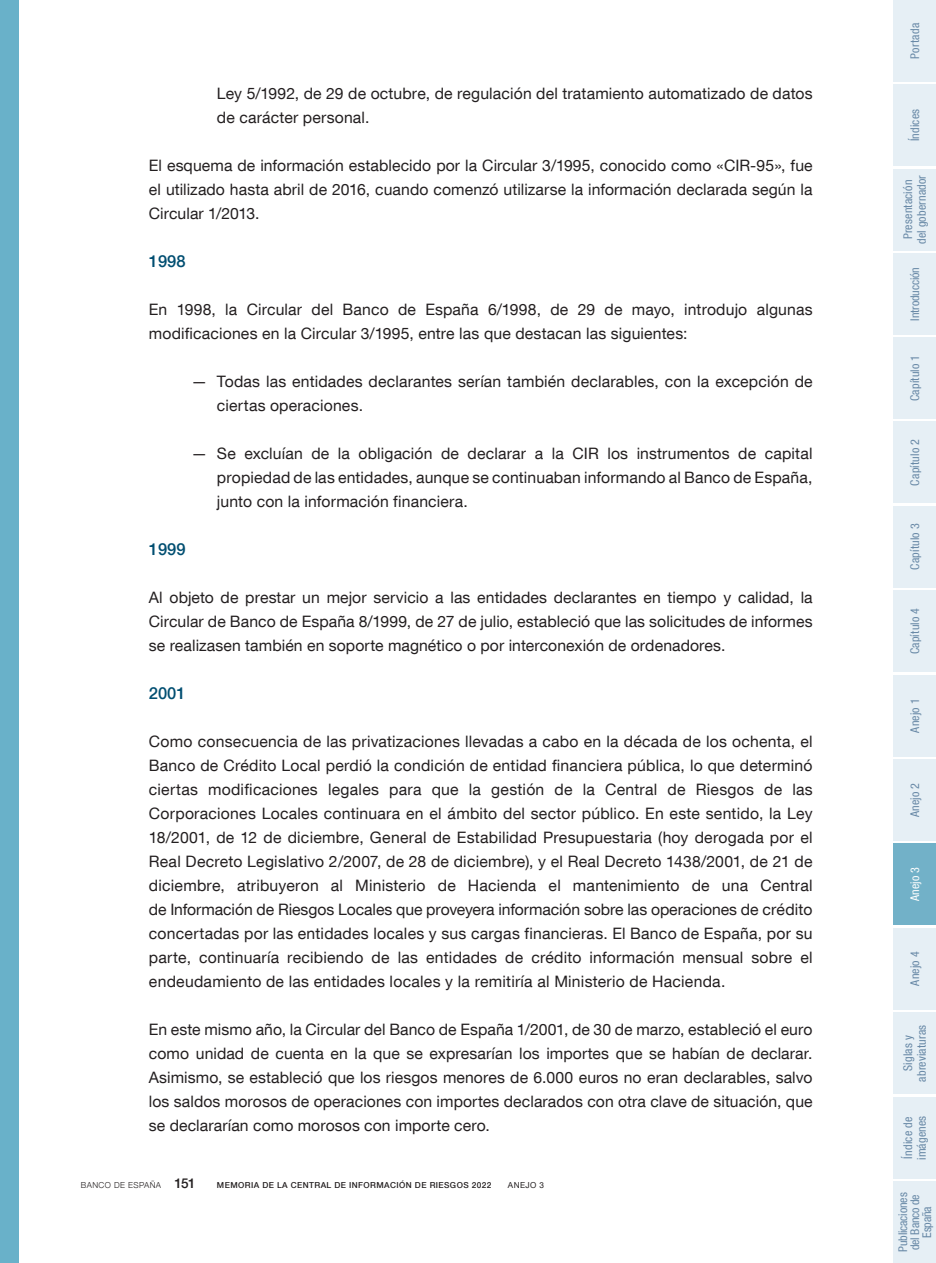
<style>
.page{position:relative;width:936px;height:1263px;background:#fff}
.page>*{position:absolute;margin:0;border:0;box-sizing:border-box;transform-origin:0 0}
.Ladillo_Año{font:500 16.5px "Bd E Neue Helvetica";color:#004e71}
.Texto_capítulo{font:15.75px/24px "Bd E Neue Helvetica";letter-spacing:.01em;color:#231f20;text-align:justify}
.Apartados{font:15.75px/24px "Bd E Neue Helvetica";letter-spacing:.01em;color:#231f20}
.t1{font:condensed 12px/13.5px "Bd E Neue Helvetica";letter-spacing:.015em;color:#6687a5;text-align:center}
.t2{font:condensed 12px/12px "Bd E Neue Helvetica";letter-spacing:-.01em;color:#6687a5;text-align:center}
.t3{font:condensed 12px "Bd E Neue Helvetica";color:#fff}
.t4{font:500 8.25px "Bd E Neue Helvetica";letter-spacing:.05em;color:#231f20}
.t5{font:300 8.25px "Bd E Neue Helvetica";letter-spacing:.05em;color:#231f20}
.t6{font:8.25px "Bd E Neue Helvetica";letter-spacing:.05em;color:#231f20}
.s1{font-weight:500;font-size:13.5px}
</style>
<div class="page">
<div style="left:0;top:0;width:19px;height:1263px;background:#69b1c9"></div>
<div style="left:893px;top:0;width:42px;height:82px;background:#e6eff5"></div>
<div style="left:893px;top:84px;width:42px;height:82px;background:#e6eff5"></div>
<div style="left:893px;top:169px;width:42px;height:81px;background:#e6eff5"></div>
<div style="left:893px;top:337px;width:42px;height:82px;background:#e6eff5"></div>
<div style="left:893px;top:422px;width:42px;height:81px;background:#e6eff5"></div>
<div style="left:893px;top:506px;width:42px;height:82px;background:#e6eff5"></div>
<div style="left:893px;top:590px;width:42px;height:82px;background:#e6eff5"></div>
<div style="left:893px;top:675px;width:42px;height:81px;background:#e6eff5"></div>
<div style="left:893px;top:759px;width:42px;height:82px;background:#e6eff5"></div>
<div style="left:893px;top:843px;width:42px;height:82px;background:#72b1c8"></div>
<div style="left:893px;top:928px;width:42px;height:81px;background:#e6eff5"></div>
<div style="left:893px;top:1012px;width:42px;height:82px;background:#e6eff5"></div>
<div style="left:893px;top:1097px;width:42px;height:81px;background:#e6eff5"></div>
<div style="left:893px;top:253px;width:42px;height:82px;background:#e6eff5"></div>
<div style="left:893px;top:1181px;width:42px;height:82px;background:#e6eff5"></div>
<p class="Apartados" style="left:217px;top:81px;width:597px">Ley 5/1992, de 29 de octubre, de regulación del tratamiento automatizado de datos de carácter personal.</p>
<p class="Texto_capítulo" style="left:149px;top:153px;width:665px">El esquema de información establecido por la Circular 3/1995, conocido como «CIR-95», fue el utilizado hasta abril de 2016, cuando comenzó utilizarse la información declarada según la Circular 1/2013.</p>
<p class="Ladillo_Año" style="left:149px;top:251px;width:38px">1998</p>
<p class="Texto_capítulo" style="left:149px;top:297px;width:665px">En 1998, la Circular del Banco de España 6/1998, de 29 de mayo, introdujo algunas modificaciones en la Circular 3/1995, entre las que destacan las siguientes:</p>
<p class="Apartados" style="left:217px;top:369px;width:597px;text-indent:-26px">— Todas las entidades declarantes serían también declarables, con la excepción de ciertas operaciones.</p>
<p class="Apartados" style="left:217px;top:441px;width:597px;text-align:justify;text-indent:-26px">— Se excluían de la obligación de declarar a la CIR los instrumentos de capital propiedad de las entidades, aunque se continuaban informando al Banco de España, junto con la información financiera.</p>
<p class="Ladillo_Año" style="left:149px;top:539px;width:38px">1999</p>
<p class="Texto_capítulo" style="left:149px;top:585px;width:665px">Al objeto de prestar un mejor servicio a las entidades declarantes en tiempo y calidad, la Circular de Banco de España 8/1999, de 27 de julio, estableció que las solicitudes de informes se realizasen también en soporte magnético o por interconexión de ordenadores.</p>
<p class="Ladillo_Año" style="left:149px;top:683px;width:38px">2001</p>
<p class="Texto_capítulo" style="left:149px;top:729px;width:665px">Como consecuencia de las privatizaciones llevadas a cabo en la década de los ochenta, el Banco de Crédito Local perdió la condición de entidad financiera pública, lo que determinó ciertas modificaciones legales para que la gestión de la Central de Riesgos de las Corporaciones Locales continuara en el ámbito del sector público. En este sentido, la Ley 18/2001, de 12 de diciembre, General de Estabilidad Presupuestaria (hoy derogada por el Real Decreto Legislativo 2/2007, de 28 de diciembre), y el Real Decreto 1438/2001, de 21 de diciembre, atribuyeron al Ministerio de Hacienda el mantenimiento de una Central de Información de Riesgos Locales que proveyera información sobre las operaciones de crédito concertadas por las entidades locales y sus cargas financieras. El Banco de España, por su parte, continuaría recibiendo de las entidades de crédito información mensual sobre el endeudamiento de las entidades locales y la remitiría al Ministerio de Hacienda.</p>
<p class="Texto_capítulo" style="left:149px;top:1017px;width:665px">En este mismo año, la Circular del Banco de España 1/2001, de 30 de marzo, estableció el euro como unidad de cuenta en la que se expresarían los importes que se habían de declarar.<br>Asimismo, se estableció que los riesgos menores de 6.000 euros no eran declarables, salvo los saldos morosos de operaciones con importes declarados con otra clave de situación, que se declararían como morosos con importe cero.</p>
<p class="t5" style="left:81px;top:1180px;width:116px">BANCO DE ESPAÑA <span class="s1">151</span></p>
<p class="t4" style="left:217px;top:1180px;width:276px">MEMORIA DE LA CENTRAL DE INFORMACIÓN DE RIESGOS 2022</p>
<p class="t6" style="left:508px;top:1180px;width:38px">ANEJO 3</p>
<p class="t1" style="left:907px;top:59px;width:37px;rotate:-90deg">Portada</p>
<p class="t1" style="left:907px;top:141px;width:34px;rotate:-90deg">Índices</p>
<p class="t1" style="left:901px;top:244px;width:70px;rotate:-90deg">Presentación del gobernador</p>
<p class="t2" style="left:908px;top:321px;width:55px;rotate:-90deg">Introducción</p>
<p class="t1" style="left:907px;top:401px;width:48px;rotate:-90deg">Capítulo 1</p>
<p class="t1" style="left:907px;top:485px;width:48px;rotate:-90deg">Capítulo 2</p>
<p class="t1" style="left:907px;top:570px;width:48px;rotate:-90deg">Capítulo 3</p>
<p class="t1" style="left:907px;top:654px;width:48px;rotate:-90deg">Capítulo 4</p>
<p class="t1" style="left:907px;top:733px;width:36px;rotate:-90deg">Anejo 1</p>
<p class="t1" style="left:907px;top:817px;width:36px;rotate:-90deg">Anejo 2</p>
<p class="t3" style="left:907px;top:901px;width:36px;rotate:-90deg">Anejo 3</p>
<p class="t1" style="left:907px;top:986px;width:36px;rotate:-90deg">Anejo 4</p>
<p class="t1" style="left:901px;top:1081px;width:58px;rotate:-90deg">Siglas y abreviaturas</p>
<p class="t1" style="left:901px;top:1160px;width:46px;text-align:left;rotate:-90deg">Índice de imágenes</p>
<p class="t2" style="left:896px;top:1252px;width:61px;rotate:-90deg">Publicaciones del Banco de<br>España</p>
</div>
